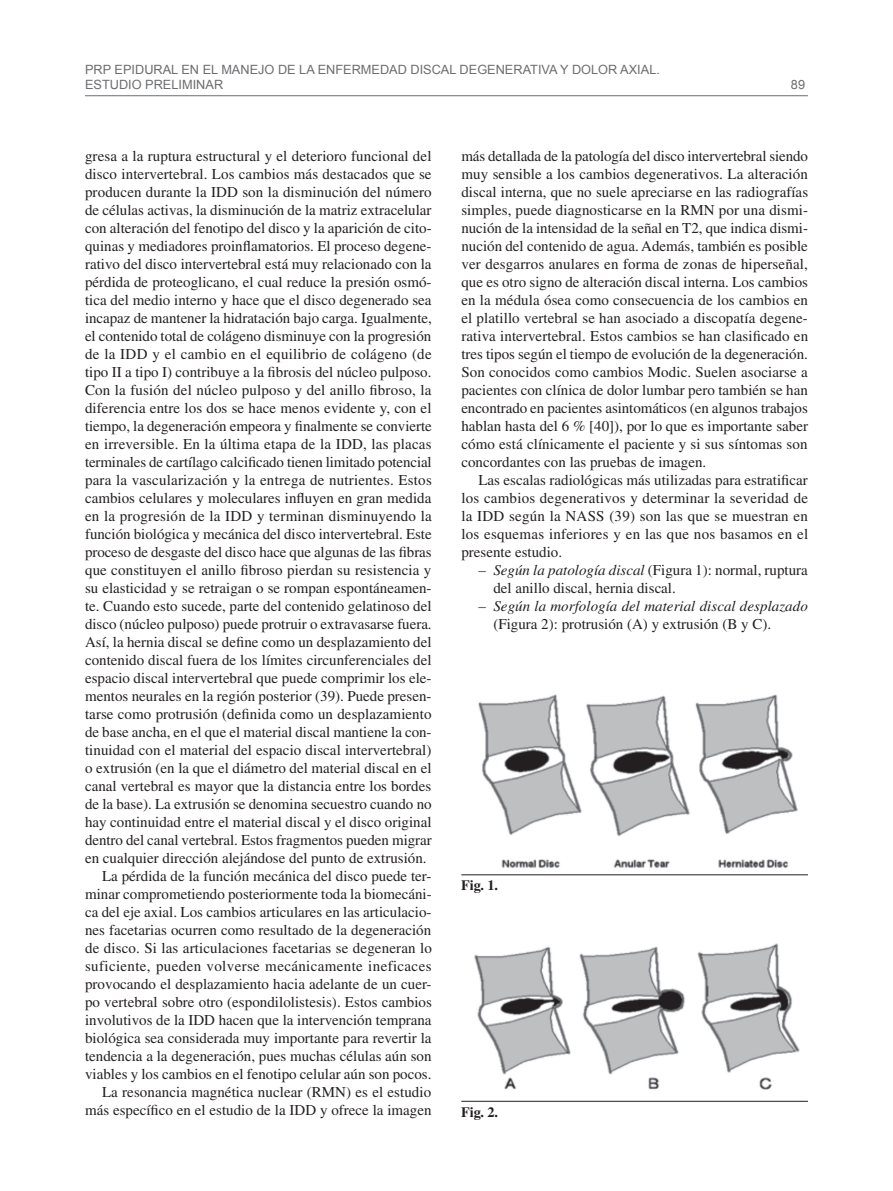
<style>
.page{position:relative;width:893px;height:1191px;background:#fff}
.page>*{position:absolute;margin:0;border:0;box-sizing:border-box;transform-origin:0 0}
.t1{font:15px/18px "Times";color:#231f20;text-align:justify}
.t2{font:15px "Times";letter-spacing:.025em;color:#231f20}
.t3{font:italic 15px "Times";letter-spacing:.005em;color:#231f20}
.t4{font:700 14.25px "Times";letter-spacing:-.01em;color:#231f20}
.t5{font:12.75px/15px "Arial";color:#6c6d70}
.s1{font-style:italic}
</style>
<div class="page">
<hr style="left:85px;top:95px;width:723px;height:1px;background:#6c6d70">
<hr style="left:461px;top:874px;width:347px;height:1px;background:#231f20">
<img style="left:478px;top:694px;width:320px;height:174px">
<hr style="left:461px;top:1101px;width:347px;height:1px;background:#231f20">
<img style="left:474px;top:943px;width:326px;height:147px">
<p class="t5" style="left:85px;top:62px;width:576px">PRP EPIDURAL EN EL MANEJO DE LA ENFERMEDAD DISCAL DEGENERATIVA Y DOLOR AXIAL.<br>ESTUDIO PRELIMINAR</p>
<p class="t5" style="left:791px;top:77px;width:16px">89</p>
<p class="t1" style="left:85px;top:146px;width:348px">gresa a la ruptura estructural y el deterioro funcional del</p>
<p class="t1" style="left:85px;top:164px;width:348px">disco intervertebral. Los cambios más destacados que se</p>
<p class="t1" style="left:85px;top:182px;width:348px">producen durante la IDD son la disminución del número</p>
<p class="t1" style="left:85px;top:200px;width:348px">de células activas, la disminución de la matriz extracelular</p>
<p class="t1" style="left:85px;top:218px;width:348px">con alteración del fenotipo del disco y la aparición de cito-</p>
<p class="t1" style="left:85px;top:236px;width:348px">quinas y mediadores proinflamatorios. El proceso degene-</p>
<p class="t1" style="left:85px;top:254px;width:348px">rativo del disco intervertebral está muy relacionado con la</p>
<p class="t1" style="left:85px;top:272px;width:348px">pérdida de proteoglicano, el cual reduce la presión osmó-</p>
<p class="t1" style="left:85px;top:290px;width:348px">tica del medio interno y hace que el disco degenerado sea</p>
<p class="t1" style="left:85px;top:308px;width:348px">incapaz de mantener la hidratación bajo carga. Igualmente,</p>
<p class="t1" style="left:85px;top:326px;width:348px">el contenido total de colágeno disminuye con la progresión</p>
<p class="t1" style="left:85px;top:344px;width:348px">de la IDD y el cambio en el equilibrio de colágeno (de</p>
<p class="t1" style="left:85px;top:362px;width:348px">tipo II a tipo I) contribuye a la fibrosis del núcleo pulposo.</p>
<p class="t1" style="left:85px;top:380px;width:348px">Con la fusión del núcleo pulposo y del anillo fibroso, la</p>
<p class="t1" style="left:85px;top:398px;width:348px">diferencia entre los dos se hace menos evidente y, con el</p>
<p class="t1" style="left:85px;top:416px;width:348px">tiempo, la degeneración empeora y finalmente se convierte</p>
<p class="t1" style="left:85px;top:434px;width:348px">en irreversible. En la última etapa de la IDD, las placas</p>
<p class="t1" style="left:85px;top:452px;width:348px">terminales de cartílago calcificado tienen limitado potencial</p>
<p class="t1" style="left:85px;top:470px;width:348px">para la vascularización y la entrega de nutrientes. Estos</p>
<p class="t1" style="left:85px;top:488px;width:348px">cambios celulares y moleculares influyen en gran medida</p>
<p class="t1" style="left:85px;top:506px;width:348px">en la progresión de la IDD y terminan disminuyendo la</p>
<p class="t1" style="left:85px;top:524px;width:348px">función biológica y mecánica del disco intervertebral. Este</p>
<p class="t1" style="left:85px;top:542px;width:348px">proceso de desgaste del disco hace que algunas de las fibras</p>
<p class="t1" style="left:85px;top:560px;width:348px">que constituyen el anillo fibroso pierdan su resistencia y</p>
<p class="t1" style="left:85px;top:578px;width:348px">su elasticidad y se retraigan o se rompan espontáneamen-</p>
<p class="t1" style="left:85px;top:596px;width:348px">te. Cuando esto sucede, parte del contenido gelatinoso del</p>
<p class="t1" style="left:85px;top:614px;width:348px">disco (núcleo pulposo) puede protruir o extravasarse fuera.</p>
<p class="t1" style="left:85px;top:632px;width:348px">Así, la hernia discal se define como un desplazamiento del</p>
<p class="t1" style="left:85px;top:650px;width:348px">contenido discal fuera de los límites circunferenciales del</p>
<p class="t1" style="left:85px;top:668px;width:348px">espacio discal intervertebral que puede comprimir los ele-</p>
<p class="t1" style="left:85px;top:686px;width:348px">mentos neurales en la región posterior (39). Puede presen-</p>
<p class="t1" style="left:85px;top:704px;width:348px">tarse como protrusión (definida como un desplazamiento</p>
<p class="t1" style="left:85px;top:722px;width:348px">de base ancha, en el que el material discal mantiene la con-</p>
<p class="t1" style="left:85px;top:740px;width:348px">tinuidad con el material del espacio discal intervertebral)</p>
<p class="t1" style="left:85px;top:758px;width:348px">o extrusión (en la que el diámetro del material discal en el</p>
<p class="t1" style="left:85px;top:776px;width:348px">canal vertebral es mayor que la distancia entre los bordes</p>
<p class="t1" style="left:85px;top:794px;width:348px">de la base). La extrusión se denomina secuestro cuando no</p>
<p class="t1" style="left:85px;top:812px;width:348px">hay continuidad entre el material discal y el disco original</p>
<p class="t1" style="left:85px;top:830px;width:348px">dentro del canal vertebral. Estos fragmentos pueden migrar</p>
<p class="t1" style="left:85px;top:848px;width:343px">en cualquier dirección alejándose del punto de extrusión.</p>
<p class="t1" style="left:102px;top:866px;width:331px">La pérdida de la función mecánica del disco puede ter-</p>
<p class="t1" style="left:85px;top:884px;width:348px">minar comprometiendo posteriormente toda la biomecáni-</p>
<p class="t1" style="left:85px;top:902px;width:348px">ca del eje axial. Los cambios articulares en las articulacio-</p>
<p class="t1" style="left:85px;top:920px;width:348px">nes facetarias ocurren como resultado de la degeneración</p>
<p class="t1" style="left:85px;top:938px;width:348px">de disco. Si las articulaciones facetarias se degeneran lo</p>
<p class="t2" style="left:85px;top:957px;width:348px">suficiente, pueden volverse mecánicamente ineficaces</p>
<p class="t1" style="left:85px;top:974px;width:348px">provocando el desplazamiento hacia adelante de un cuer-</p>
<p class="t1" style="left:85px;top:992px;width:348px">po vertebral sobre otro (espondilolistesis). Estos cambios</p>
<p class="t1" style="left:85px;top:1010px;width:348px">involutivos de la IDD hacen que la intervención temprana</p>
<p class="t1" style="left:85px;top:1028px;width:348px">biológica sea considerada muy importante para revertir la</p>
<p class="t1" style="left:85px;top:1046px;width:348px">tendencia a la degeneración, pues muchas células aún son</p>
<p class="t1" style="left:85px;top:1064px;width:348px">viables y los cambios en el fenotipo celular aún son pocos.</p>
<p class="t1" style="left:102px;top:1082px;width:331px">La resonancia magnética nuclear (RMN) es el estudio</p>
<p class="t1" style="left:85px;top:1100px;width:348px">más específico en el estudio de la IDD y ofrece la imagen</p>
<p class="t1" style="left:461px;top:146px;width:348px">más detallada de la patología del disco intervertebral siendo muy sensible a los cambios degenerativos. La alteración discal interna, que no suele apreciarse en las radiografías simples, puede diagnosticarse en la RMN por una dismi&shy;nución de la intensidad de la señal en T2, que indica dismi&shy;nución del contenido de agua. Además, también es posible ver desgarros anulares en forma de zonas de hiperseñal, que es otro signo de alteración discal interna. Los cambios en la médula ósea como consecuencia de los cambios en el platillo vertebral se han asociado a discopatía degene&shy;rativa intervertebral. Estos cambios se han clasificado en tres tipos según el tiempo de evolución de la degeneración.<br>Son conocidos como cambios Modic. Suelen asociarse a pacientes con clínica de dolor lumbar pero también se han encontrado en pacientes asintomáticos (en algunos trabajos hablan hasta del 6 % [40]), por lo que es importante saber cómo está clínicamente el paciente y si sus síntomas son concordantes con las pruebas de imagen.</p>
<p class="t1" style="left:461px;top:470px;width:348px;text-indent:17px">Las escalas radiológicas más utilizadas para estratificar los cambios degenerativos y determinar la severidad de la IDD según la NASS (39) son las que se muestran en los esquemas inferiores y en las que nos basamos en el presente estudio.</p>
<p class="t1" style="left:493px;top:560px;width:316px;text-indent:-15px"><span class="s1">– Según la patología discal</span> (Figura 1): normal, ruptura del anillo discal, hernia discal.</p>
<p class="t3" style="left:478px;top:597px;width:331px">– Según la morfología del material discal desplazado</p>
<p class="t1" style="left:493px;top:614px;width:279px">(Figura 2): protrusión (A) y extrusión (B y C).</p>
<p class="t4" style="left:461px;top:876px;width:38px">Fig. 1.</p>
<p class="t4" style="left:461px;top:1103px;width:38px">Fig. 2.</p>
</div>
